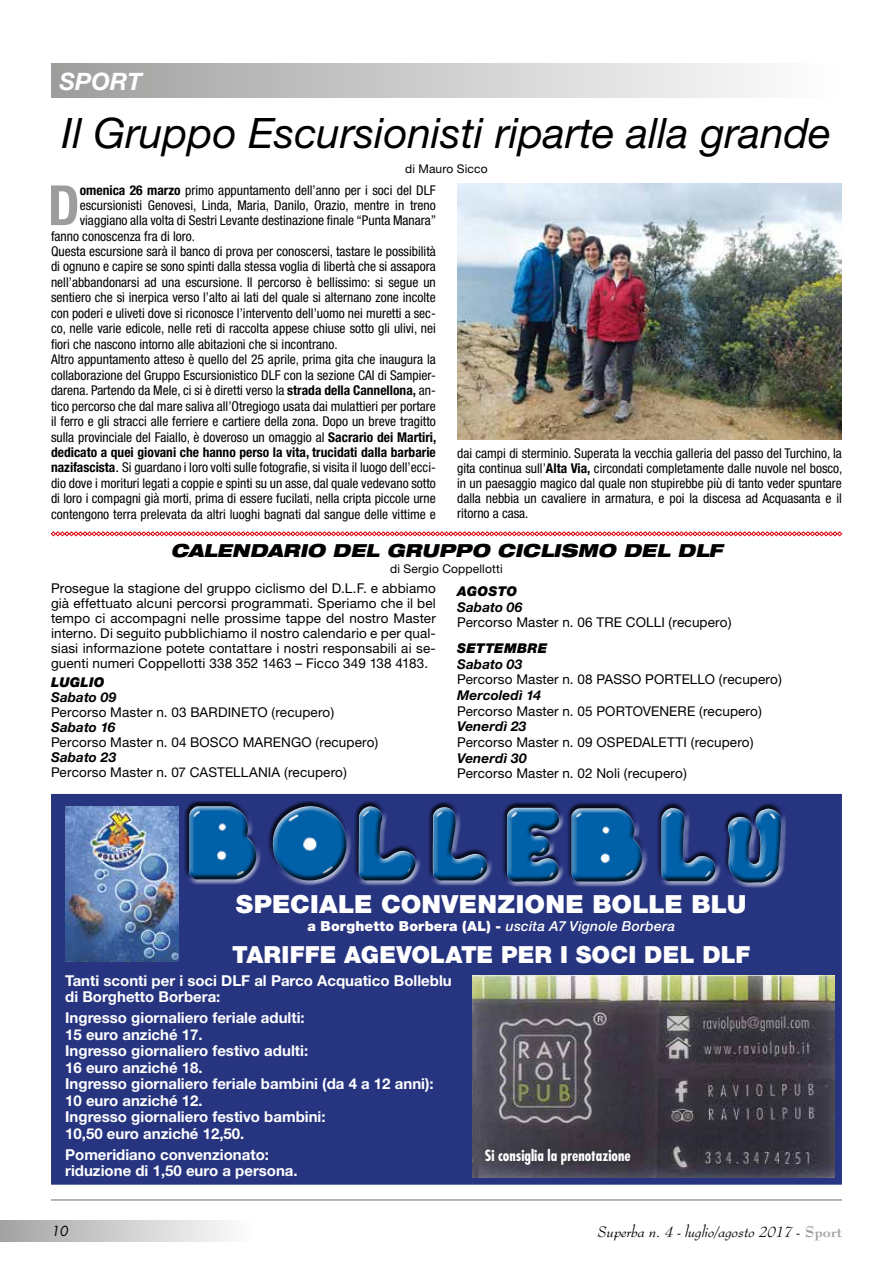
<style>
.page{position:relative;width:893px;height:1263px;background:#fff}
.page>*{position:absolute;margin:0;border:0;box-sizing:border-box;transform-origin:0 0}
.t1{font:700 condensed 55.5px "Helvetica Neue";color:#9d9d9c}
.t2{font:italic 42px "Helvetica Neue";color:#000}
.t3{font:900 24.9px "Helvetica Neue";letter-spacing:.005em;color:#fff;scale:1.04 1}
.t4{font:italic 700 24px "Helvetica Neue";letter-spacing:.005em;color:#fff}
.t5{font:900 23.55px "Helvetica Neue";letter-spacing:.005em;color:#fff}
.t6{font:italic 900 expanded 18px "Helvetica Neue";letter-spacing:.015em;color:#000;scale:.96 1}
.t7{font:700 15px/16.5px "Helvetica Neue";color:#fff}
.t8{font:italic 15px "Bernhard Modern BT";color:#000}
.t9{font:700 condensed 15px "Futura";color:#fff}
.t10{font:900 13.8px "Helvetica Neue";letter-spacing:.015em;color:#fff}
.t11{font:condensed 13.5px/15px "Helvetica Neue";color:#000;text-align:justify}
.t12{font:13.5px/15px "Helvetica Neue";letter-spacing:.01em;color:#000;text-align:justify}
.t13{font:italic 700 13.5px "Helvetica Neue";letter-spacing:.01em;color:#000}
.t14{font:700 condensed 13.5px "Helvetica Neue";color:#000}
.t15{font:italic 900 13.5px "Helvetica Neue";letter-spacing:.015em;color:#000}
.t16{font:italic 13.5px "Futura";color:#000}
.t17{font:12px "Helvetica Neue";letter-spacing:.015em;color:#000}
.s1{font-weight:700}
.s2{font-stretch:normal}
.s3{font-weight:500;font-style:italic}
.s4{font-weight:700;font-style:normal;color:#9d9d9c}
</style>
<div class="page">
<hr style="left:51px;top:1199px;width:791px;height:2px;background:#9d9d9c">
<div style="left:0;top:1220px;width:255px;height:22px;background:linear-gradient(to right,#a3a3a3,#fff)"></div>
<div style="left:51px;top:64px;width:791px;height:34px;background:linear-gradient(to right,#9e9e9e,#fff)"></div>
<img style="left:457px;top:184px;width:385px;height:255px">
<svg style="left:51px;top:531px;width:791px;height:5px"></svg>
<div style="left:51px;top:794px;width:791px;height:391px;background:#273480"></div>
<img style="left:66px;top:807px;width:113px;height:154px">
<div style="left:184px;top:801px;width:600px;height:80px;background:#fff;opacity:.75"></div>
<div style="left:186px;top:809px;width:600px;height:79px;background:#000;opacity:.75"></div>
<img style="left:472px;top:975px;width:363px;height:203px">
<h3 class="t4" style="left:60px;top:67px;width:84px">SPORT</h3>
<h2 class="t2" style="left:62px;top:108px;width:771px">Il Gruppo Escursionisti riparte alla grande</h2>
<h1 class="t1" style="left:48px;top:172px;width:33px">D</h1>
<p class="t11" style="left:80px;top:183px;width:358px"><span class="s1">omenica 26 marzo</span> primo appuntamento dell’anno per i soci del DLF</p>
<p class="t17" style="left:405px;top:162px;width:84px">di Mauro Sicco</p>
<p class="t11" style="left:80px;top:198px;width:358px">escursionisti Genovesi, Linda, Maria, Danilo, Orazio, mentre in treno</p>
<p class="t11" style="left:80px;top:213px;width:358px">viaggiano alla volta di Sestri Levante destinazione finale “Punta Manara”</p>
<p class="t11" style="left:51px;top:228px;width:146px">fanno conoscenza fra di loro.</p>
<p class="t11" style="left:51px;top:244px;width:386px">Questa escursione sarà il banco di prova per conoscersi, tastare le possibilità</p>
<p class="t11" style="left:51px;top:259px;width:386px">di ognuno e capire se sono spinti dalla stessa voglia di libertà che si assapora</p>
<p class="t11" style="left:51px;top:275px;width:386px">nell’abbandonarsi ad una escursione. Il percorso è bellissimo: si segue un</p>
<p class="t11" style="left:51px;top:290px;width:386px">sentiero che si inerpica verso l’alto ai lati del quale si alternano zone incolte</p>
<p class="t11" style="left:51px;top:305px;width:386px">con poderi e uliveti dove si riconosce l’intervento dell’uomo nei muretti a sec-</p>
<p class="t11" style="left:51px;top:321px;width:386px">co, nelle varie edicole, nelle reti di raccolta appese chiuse sotto gli ulivi, nei</p>
<p class="t11" style="left:51px;top:336px;width:288px">fiori che nascono intorno alle abitazioni che si incontrano.</p>
<p class="t11" style="left:51px;top:352px;width:386px">Altro appuntamento atteso è quello del 25 aprile, prima gita che inaugura la</p>
<p class="t11" style="left:51px;top:367px;width:386px">collaborazione del Gruppo Escursionistico DLF con la sezione CAI di Sampier-</p>
<p class="t11" style="left:51px;top:383px;width:386px">darena. Partendo da Mele, ci si è diretti verso la <span class="s1">strada della Cannellona,</span> an-</p>
<p class="t11" style="left:51px;top:398px;width:386px">tico percorso che dal mare saliva all’Otregiogo usata dai mulattieri per portare</p>
<p class="t11" style="left:51px;top:414px;width:386px">il ferro e gli stracci alle ferriere e cartiere della zona. Dopo un breve tragitto</p>
<p class="t11" style="left:51px;top:429px;width:387px">sulla provinciale del Faiallo, è doveroso un omaggio al <span class="s1">Sacrario dei Martiri,</span></p>
<p class="t14" style="left:51px;top:444px;width:386px">dedicato a quei giovani che hanno perso la vita, trucidati dalla barbarie</p>
<p class="t11" style="left:51px;top:460px;width:386px"><span class="s1">nazifascista</span><span class="s2">.</span> Si guardano i loro volti sulle fotografie, si visita il luogo dell’ecci-</p>
<p class="t11" style="left:51px;top:475px;width:386px">dio dove i morituri legati a coppie e spinti su un asse, dal quale vedevano sotto</p>
<p class="t11" style="left:51px;top:491px;width:386px">di loro i compagni già morti, prima di essere fucilati, nella cripta piccole urne</p>
<p class="t11" style="left:51px;top:506px;width:386px">contengono terra prelevata da altri luoghi bagnati dal sangue delle vittime e</p>
<p class="t11" style="left:457px;top:446px;width:387px">dai campi di sterminio. Superata la vecchia galleria del passo del Turchino, la gita continua sull’<span class="s1">Alta Via,</span> circondati completamente dalle nuvole nel bosco, in un paesaggio magico dal quale non stupirebbe più di tanto veder spuntare dalla nebbia un cavaliere in armatura, e poi la discesa ad Acquasanta e il ritorno a casa.</p>
<h3 class="t6" style="left:171px;top:538px;width:576px">CALENDARIO DEL GRUPPO CICLISMO DEL DLF</h3>
<p class="t15" style="left:457px;top:583px;width:62px">AGOSTO</p>
<p class="t13" style="left:457px;top:598px;width:67px">Sabato 06</p>
<p class="t12" style="left:457px;top:615px;width:276px">Percorso Master n. 06 TRE COLLI (recupero)</p>
<p class="t15" style="left:457px;top:640px;width:92px">SETTEMBRE</p>
<p class="t13" style="left:457px;top:656px;width:67px">Sabato 03</p>
<p class="t12" style="left:457px;top:672px;width:326px">Percorso Master n. 08 PASSO PORTELLO (recupero)</p>
<p class="t13" style="left:457px;top:687px;width:85px">Mercoledì 14</p>
<p class="t12" style="left:457px;top:703px;width:306px">Percorso Master n. 05 PORTOVENERE (recupero)</p>
<p class="t13" style="left:457px;top:718px;width:71px">Venerdì 23</p>
<p class="t12" style="left:457px;top:734px;width:298px">Percorso Master n. 09 OSPEDALETTI (recupero)</p>
<p class="t13" style="left:457px;top:749px;width:71px">Venerdì 30</p>
<p class="t12" style="left:457px;top:766px;width:231px">Percorso Master n. 02 Noli (recupero)</p>
<p class="t17" style="left:390px;top:561px;width:114px">di Sergio Coppellotti</p>
<p class="t12" style="left:51px;top:580px;width:386px">Prosegue la stagione del gruppo ciclismo del D.L.F. e abbiamo già effettuato alcuni percorsi programmati. Speriamo che il bel tempo ci accompagni nelle prossime tappe del nostro Master interno. Di seguito pubblichiamo il nostro calendario e per qual&shy;siasi informazione potete contattare i nostri responsabili ai se&shy;guenti numeri Coppellotti 338 352 1463 – Ficco 349 138 4183.</p>
<p class="t15" style="left:51px;top:674px;width:55px">LUGLIO</p>
<p class="t13" style="left:51px;top:689px;width:67px">Sabato 09</p>
<p class="t12" style="left:51px;top:705px;width:285px">Percorso Master n. 03 BARDINETO (recupero)</p>
<p class="t13" style="left:51px;top:719px;width:66px">Sabato 16</p>
<p class="t12" style="left:51px;top:735px;width:329px">Percorso Master n. 04 BOSCO MARENGO (recupero)</p>
<p class="t13" style="left:51px;top:749px;width:67px">Sabato 23</p>
<p class="t12" style="left:51px;top:765px;width:297px">Percorso Master n. 07 CASTELLANIA (recupero)</p>
<h3 class="t3" style="left:236px;top:889px;width:493px">SPECIALE CONVENZIONE BOLLE BLU</h3>
<p class="t10" style="left:307px;top:918px;width:369px">a Borghetto Borbera (AL) - <span class="s3">uscita A7 Vignole Borbera</span></p>
<h3 class="t5" style="left:232px;top:940px;width:520px">TARIFFE AGEVOLATE PER I SOCI DEL DLF</h3>
<p class="t7" style="left:65px;top:972px;width:388px">Tanti sconti per i soci DLF al Parco Acquatico Bolleblu di Borghetto Borbera:</p>
<p class="t7" style="left:65px;top:1009px;width:370px">Ingresso giornaliero feriale adulti:<br>15 euro anziché 17.<br>Ingresso giornaliero festivo adulti:<br>16 euro anziché 18.<br>Ingresso giornaliero feriale bambini (da 4 a 12 anni):<br>10 euro anziché 12.<br>Ingresso giornaliero festivo bambini:<br>10,50 euro anziché 12,50.</p>
<p class="t7" style="left:65px;top:1146px;width:234px">Pomeridiano convenzionato: riduzione di 1,50 euro a persona.</p>
<p class="t9" style="left:485px;top:1146px;width:147px">Si consiglia la prenotazione</p>
<p class="t16" style="left:51px;top:1223px;width:18px">10</p>
<p class="t8" style="left:598px;top:1222px;width:246px">Superba n. 4 - luglio/agosto 2017 - <span class="s4">Sport</span></p>
</div>
